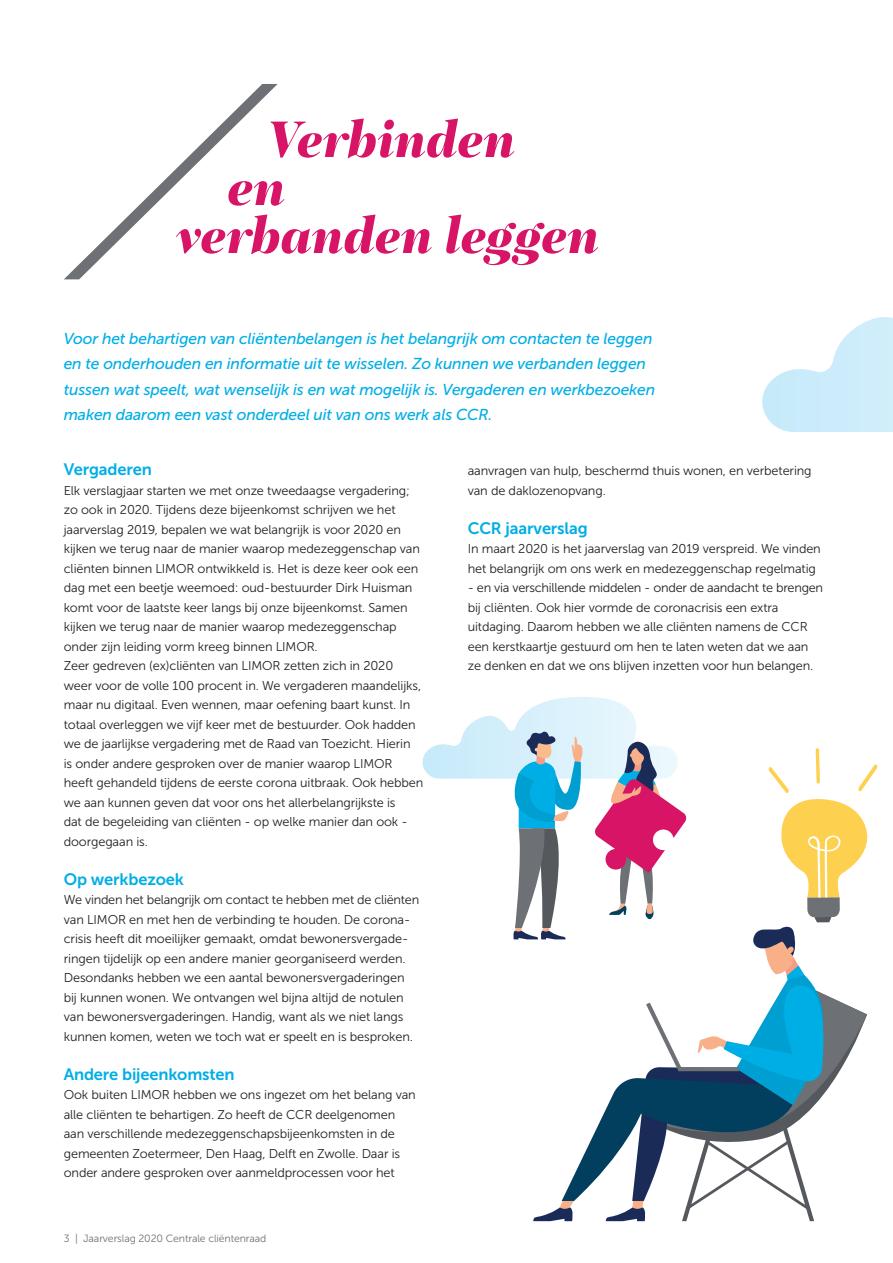
<style>
.page{position:relative;width:893px;height:1263px;background:#fff}
.page>*{position:absolute;margin:0;border:0;box-sizing:border-box;transform-origin:0 0}
.t1{font:italic 900 52.5px "PF Regal Display Pro";letter-spacing:-.01em;color:#d71466}
.t2{font:16.5px "Museo Sans 700";letter-spacing:-.01em;color:#00aee6}
.t3{font:italic 15.75px/25.5px "Museo Sans 500";letter-spacing:-.01em;color:#00aee6}
.t4{font:12.75px/19.5px "Museo Sans 300";letter-spacing:-.01em;color:#231f20}
.t5{font:10.5px "Museo Sans 300";letter-spacing:-.01em;color:#6d7175}
</style>
<div class="page">
<svg style="left:762px;top:317px;width:131px;height:115px"></svg>
<svg style="left:422px;top:697px;width:455px;height:524px"></svg>
<svg style="left:64px;top:84px;width:214px;height:195px"></svg>
<h1 class="t1" style="left:267px;top:107px;width:249px">Verbinden</h1>
<h1 class="t1" style="left:227px;top:155px;width:60px">en</h1>
<h1 class="t1" style="left:176px;top:203px;width:425px">verbanden leggen</h1>
<p class="t3" style="left:64px;top:325px;width:593px">Voor het behartigen van cliëntenbelangen is het belangrijk om contacten te leggen en te onderhouden en informatie uit te wisselen. Zo kunnen we verbanden leggen tussen wat speelt, wat wenselijk is en wat mogelijk is. Vergaderen en werkbezoeken maken daarom een vast onderdeel uit van ons werk als CCR.</p>
<p class="t2" style="left:64px;top:460px;width:90px">Vergaderen</p>
<p class="t4" style="left:64px;top:480px;width:361px">Elk verslagjaar starten we met onze tweedaagse vergadering; zo ook in 2020. Tijdens deze bijeenkomst schrijven we het jaarverslag 2019, bepalen we wat belangrijk is voor 2020 en kijken we terug naar de manier waarop medezeggenschap van cliënten binnen LIMOR ontwikkeld is. Het is deze keer ook een dag met een beetje weemoed: oud-bestuurder Dirk Huisman komt voor de laatste keer langs bij onze bijeenkomst. Samen kijken we terug naar de manier waarop medezeggenschap onder zijn leiding vorm kreeg binnen LIMOR.<br>Zeer gedreven (ex)cliënten van LIMOR zetten zich in 2020 weer voor de volle 100 procent in. We vergaderen maandelijks, maar nu digitaal. Even wennen, maar oefening baart kunst. In totaal overleggen we vijf keer met de bestuurder. Ook hadden we de jaarlijkse vergadering met de Raad van Toezicht. Hierin<br>is onder andere gesproken over de manier waarop LIMOR heeft gehandeld tijdens de eerste corona uitbraak. Ook hebben we aan kunnen geven dat voor ons het allerbelangrijkste is<br>dat de begeleiding van cliënten - op welke manier dan ook - doorgegaan is.</p>
<p class="t2" style="left:64px;top:870px;width:122px">Op werkbezoek</p>
<p class="t4" style="left:64px;top:890px;width:357px">We vinden het belangrijk om contact te hebben met de cliënten van LIMOR en met hen de verbinding te houden. De corona&shy;crisis heeft dit moeilijker gemaakt, omdat bewonersvergade&shy;ringen tijdelijk op een andere manier georganiseerd werden.<br>Desondanks hebben we een aantal bewonersvergaderingen bij kunnen wonen. We ontvangen wel bijna altijd de notulen van bewonersvergaderingen. Handig, want als we niet langs kunnen komen, weten we toch wat er speelt en is besproken.</p>
<p class="t2" style="left:64px;top:1065px;width:172px">Andere bijeenkomsten</p>
<p class="t4" style="left:64px;top:1085px;width:354px">Ook buiten LIMOR hebben we ons ingezet om het belang van alle cliënten te behartigen. Zo heeft de CCR deelgenomen aan verschillende medezeggenschapsbijeenkomsten in de gemeenten Zoetermeer, Den Haag, Delft en Zwolle. Daar is onder andere gesproken over aanmeldprocessen voor het</p>
<p class="t5" style="left:64px;top:1232px;width:204px">3 | Jaarverslag 2020 Centrale cliëntenraad</p>
<p class="t4" style="left:468px;top:461px;width:345px">aanvragen van hulp, beschermd thuis wonen, en verbetering van de daklozenopvang.</p>
<p class="t2" style="left:468px;top:519px;width:121px">CCR jaarverslag</p>
<p class="t4" style="left:468px;top:539px;width:355px">In maart 2020 is het jaarverslag van 2019 verspreid. We vinden het belangrijk om ons werk en medezeggenschap regelmatig</p>
<p class="t4" style="left:468px;top:578px;width:357px">- en via verschillende middelen - onder de aandacht te brengen bij cliënten. Ook hier vormde de coronacrisis een extra uitdaging. Daarom hebben we alle cliënten namens de CCR een kerstkaartje gestuurd om hen te laten weten dat we aan ze denken en dat we ons blijven inzetten voor hun belangen.</p>
</div>
